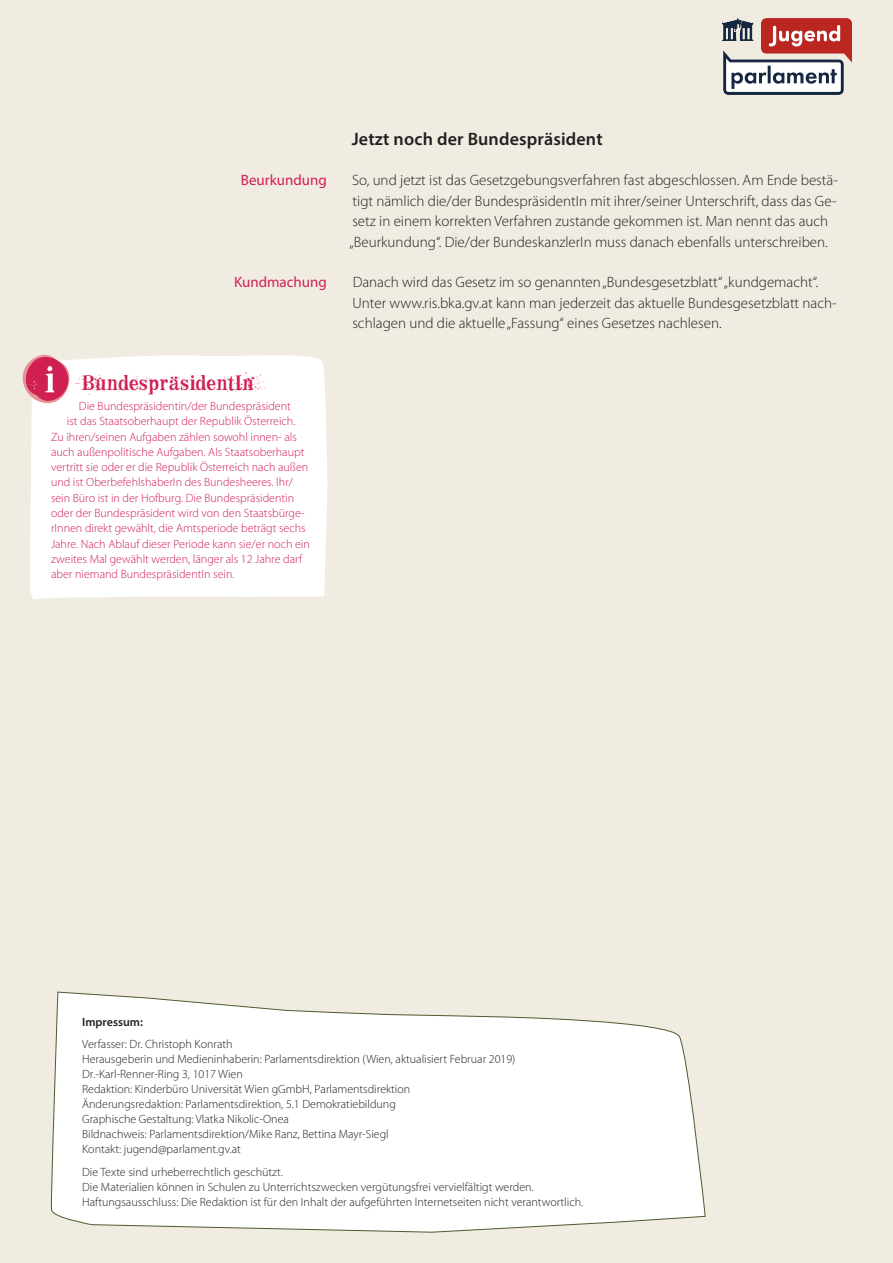
<style>
.page{position:relative;width:893px;height:1263px;background:#f1ece2}
.page>*{position:absolute;margin:0;border:0;box-sizing:border-box;transform-origin:0 0}
.t1{font:21px "F2 F Mad Zine LT Std Dirt";color:#d01f53}
.t2{font:600 18px "Myriad Pro";letter-spacing:.01em;color:#231f20}
.t3{font:300 15px/20.4px "Myriad Pro";color:#231f20}
.t4{font:15px "Myriad Pro";color:#d01f53}
.t5{font:300 12px/15px "Myriad Pro";color:#231f20}
.t6{font:300 12px "Myriad Pro";color:#d01f53}
.t7{font:600 12px "Myriad Pro";color:#231f20}
</style>
<div class="page">
<div style="left:30px;top:354px;width:297px;height:246px;background:#fff"></div>
<svg style="left:23px;top:355px;width:46px;height:48px;background:#dd6886"></svg>
<svg style="left:51px;top:992px;width:655px;height:240px;background:#fbfbf9"></svg>
<img style="left:723px;top:19px;width:128px;height:75px">
<p class="t4" style="left:241px;top:171px;width:88px">Beurkundung</p>
<p class="t4" style="left:234px;top:273px;width:94px">Kundmachung</p>
<h1 class="t1" style="left:82px;top:368px;width:184px">BundespräsidentIn</h1>
<p class="t6" style="left:79px;top:399px;width:213px">Die Bundespräsidentin/der Bundespräsident</p>
<p class="t6" style="left:67px;top:415px;width:230px">ist das Staatsoberhaupt der Republik Österreich.</p>
<p class="t6" style="left:51px;top:430px;width:247px">Zu ihren/seinen Aufgaben zählen sowohl innen- als</p>
<p class="t6" style="left:51px;top:445px;width:255px">auch außenpolitische Aufgaben. Als Staatsoberhaupt</p>
<p class="t6" style="left:51px;top:460px;width:259px">vertritt sie oder er die Republik Österreich nach außen</p>
<p class="t6" style="left:51px;top:476px;width:244px">und ist OberbefehlshaberIn des Bundesheeres. Ihr/</p>
<p class="t6" style="left:51px;top:491px;width:245px">sein Büro ist in der Hofburg. Die Bundespräsidentin</p>
<p class="t6" style="left:51px;top:506px;width:255px">oder der Bundespräsident wird von den Staatsbürge-</p>
<p class="t6" style="left:51px;top:522px;width:256px">rInnen direkt gewählt, die Amtsperiode beträgt sechs</p>
<p class="t6" style="left:51px;top:537px;width:260px">Jahre. Nach Ablauf dieser Periode kann sie/er noch ein</p>
<p class="t6" style="left:51px;top:552px;width:253px">zweites Mal gewählt werden, länger als 12 Jahre darf</p>
<p class="t6" style="left:51px;top:568px;width:185px">aber niemand BundespräsidentIn sein.</p>
<h2 class="t2" style="left:352px;top:127px;width:252px">Jetzt noch der Bundespräsident</h2>
<p class="t3" style="left:349px;top:170px;width:490px">So, und jetzt ist das Gesetzgebungsverfahren fast abgeschlossen. Am Ende bestä&shy;tigt nämlich die/der BundespräsidentIn mit ihrer/seiner Unterschrift, dass das Ge&shy;setz in einem korrekten Verfahren zustande gekommen ist. Man nennt das auch „Beurkundung“. Die/der BundeskanzlerIn muss danach ebenfalls unterschreiben.</p>
<p class="t3" style="left:352px;top:272px;width:486px">Danach wird das Gesetz im so genannten „Bundesgesetzblatt“ „kundgemacht“.<br>Unter www.ris.bka.gv.at kann man jederzeit das aktuelle Bundesgesetzblatt nach&shy;schlagen und die aktuelle „Fassung“ eines Gesetzes nachlesen.</p>
<p class="t7" style="left:82px;top:1014px;width:62px">Impressum:</p>
<p class="t5" style="left:82px;top:1037px;width:435px">Verfasser: Dr. Christoph Konrath<br>Herausgeberin und Medieninhaberin: Parlamentsdirektion (Wien, aktualisiert Februar 2019)<br>Dr.-Karl-Renner-Ring 3, 1017 Wien<br>Redaktion: Kinderbüro Universität Wien gGmbH, Parlamentsdirektion<br>Änderungsredaktion: Parlamentsdirektion, 5.1 Demokratiebildung<br>Graphische Gestaltung: Vlatka Nikolic-Onea<br>Bildnachweis: Parlamentsdirektion/Mike Ranz, Bettina Mayr-Siegl<br>Kontakt: jugend@parlament.gv.at</p>
<p class="t5" style="left:82px;top:1164px;width:502px">Die Texte sind urheberrechtlich geschützt.<br>Die Materialien können in Schulen zu Unterrichtszwecken vergütungsfrei vervielfältigt werden.<br>Haftungsausschluss: Die Redaktion ist für den Inhalt der aufgeführten Internetseiten nicht verantwortlich.</p>
</div>
